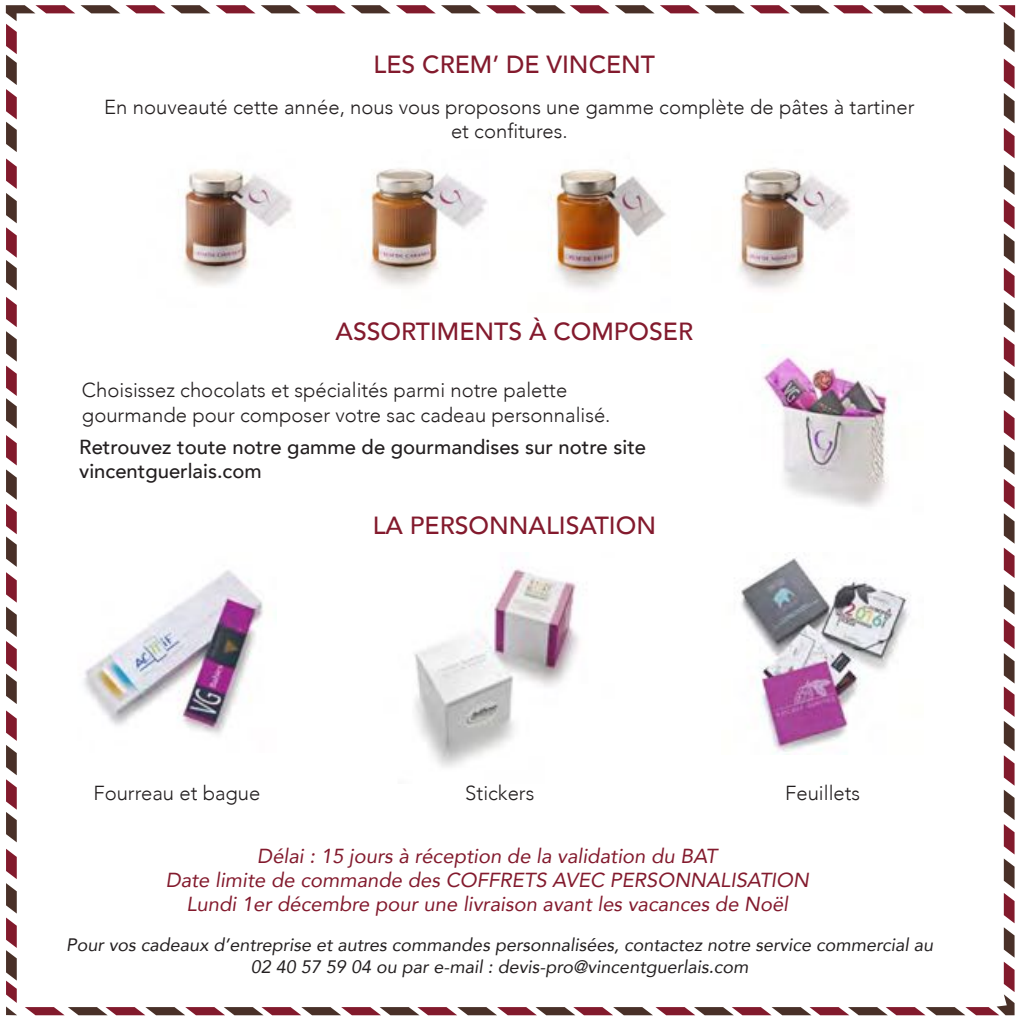
<style>
.page{position:relative;width:1021px;height:1021px;background:#fff}
.page>*{position:absolute;margin:0;border:0;box-sizing:border-box;transform-origin:0 0}
.t1{font:500 24.75px "Avenir";color:#831a2d}
.t2{font:300 20.25px/24.3px "Avenir";color:#231f20}
.t3{font:italic 20.25px/24.3px "Avenir";color:#831a2d;text-align:center}
.t4{font:500 20.25px/24.3px "Avenir";color:#231f20}
.t5{font:italic 18px/21.6px "Avenir";color:#231f20;text-align:center}
</style>
<div class="page">
<img style="left:178px;top:169px;width:114px;height:117px">
<img style="left:364px;top:168px;width:124px;height:118px">
<img style="left:548px;top:169px;width:118px;height:122px">
<img style="left:733px;top:168px;width:117px;height:121px">
<img style="left:762px;top:344px;width:138px;height:163px">
<img style="left:208px;top:570px;width:37px;height:14px">
<img style="left:752px;top:557px;width:116px;height:27px">
<img style="left:500px;top:567px;width:75px;height:17px">
<svg style="left:6px;top:158px;width:11px;height:132px"></svg>
<svg style="left:6px;top:297px;width:11px;height:131px"></svg>
<svg style="left:6px;top:435px;width:11px;height:269px"></svg>
<svg style="left:6px;top:710px;width:11px;height:132px"></svg>
<svg style="left:6px;top:849px;width:11px;height:166px"></svg>
<svg style="left:1003px;top:410px;width:11px;height:168px"></svg>
<svg style="left:1003px;top:165px;width:11px;height:236px"></svg>
<svg style="left:1003px;top:59px;width:11px;height:99px"></svg>
<svg style="left:171px;top:5px;width:39px;height:8px"></svg>
<svg style="left:6px;top:5px;width:159px;height:147px"></svg>
<svg style="left:216px;top:5px;width:39px;height:8px"></svg>
<svg style="left:306px;top:5px;width:39px;height:8px"></svg>
<svg style="left:261px;top:5px;width:39px;height:8px"></svg>
<svg style="left:351px;top:5px;width:303px;height:8px"></svg>
<svg style="left:750px;top:5px;width:265px;height:47px"></svg>
<svg style="left:660px;top:5px;width:39px;height:8px"></svg>
<svg style="left:705px;top:5px;width:39px;height:8px"></svg>
<svg style="left:25px;top:584px;width:989px;height:431px"></svg>
<p class="t1" style="left:373px;top:48px;width:283px">LES CREM’ DE VINCENT</p>
<p class="t2" style="left:104px;top:95px;width:811px;text-align:center">En nouveauté cette année, nous vous proposons une gamme complète de pâtes à tartiner et confitures.</p>
<p class="t1" style="left:335px;top:315px;width:359px">ASSORTIMENTS À COMPOSER</p>
<p class="t2" style="left:82px;top:379px;width:530px">Choisissez chocolats et spécialités parmi notre palette gourmande pour composer votre sac cadeau personnalisé.</p>
<p class="t4" style="left:79px;top:435px;width:568px">Retrouvez toute notre gamme de gourmandises sur notre site vincentguerlais.com</p>
<p class="t2" style="left:93px;top:781px;width:169px">Fourreau et bague</p>
<p class="t1" style="left:372px;top:509px;width:285px">LA PERSONNALISATION</p>
<p class="t2" style="left:465px;top:781px;width:70px">Stickers</p>
<p class="t2" style="left:785px;top:781px;width:77px">Feuillets</p>
<p class="t3" style="left:166px;top:844px;width:644px">Délai : 15 jours à réception de la validation du BAT<br>Date limite de commande des COFFRETS AVEC PERSONNALISATION<br>Lundi 1er décembre pour une livraison avant les vacances de Noël</p>
<p class="t5" style="left:66px;top:934px;width:868px">Pour vos cadeaux d’entreprise et autres commandes personnalisées, contactez notre service commercial au<br>02 40 57 59 04 ou par e-mail : devis-pro@vincentguerlais.com</p>
</div>
